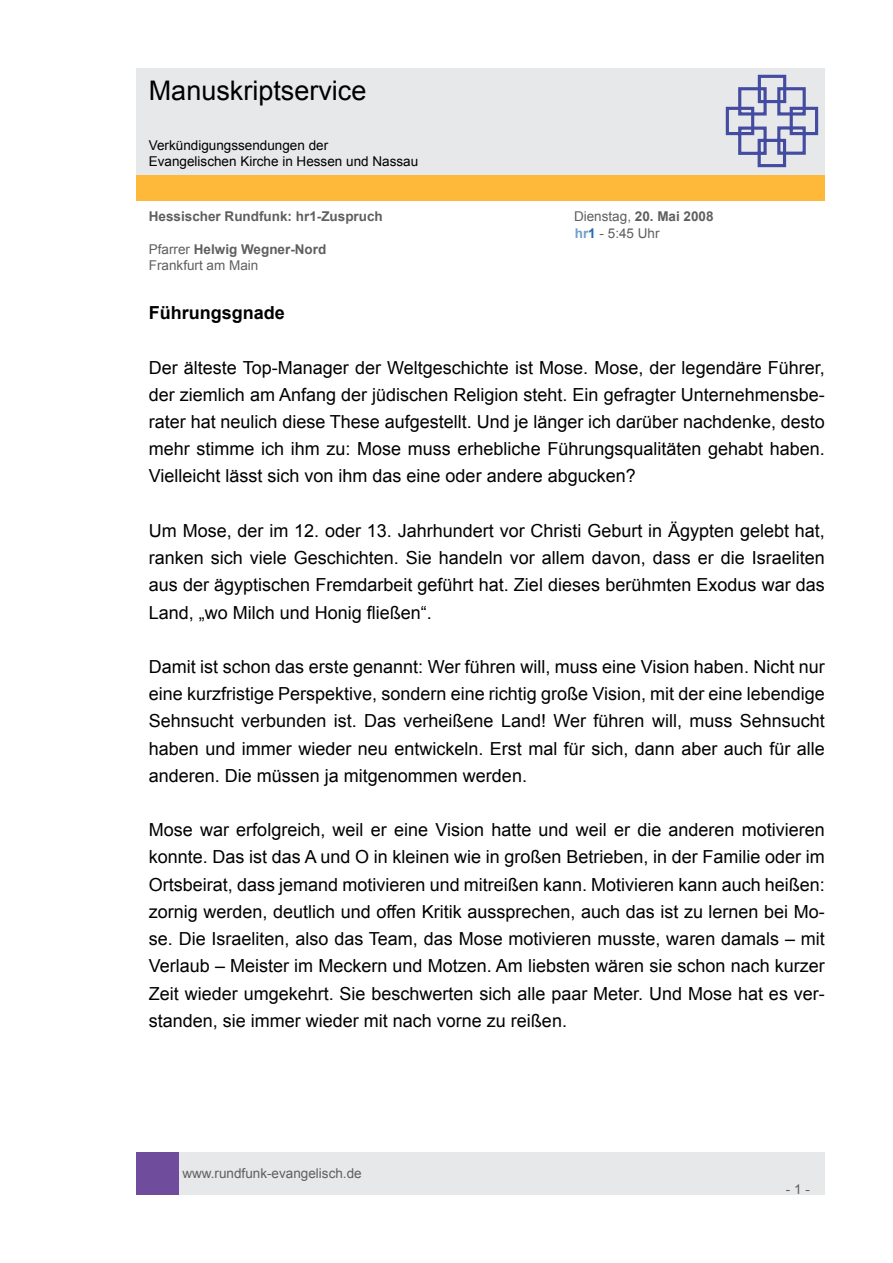
<style>
.page{position:relative;width:893px;height:1263px;background:#fff}
.page>*{position:absolute;margin:0;border:0;box-sizing:border-box;transform-origin:0 0}
.t1{font:27px "Arial";color:#000}
.t2{font:18px/27.2px "Arial";color:#000;text-align:justify}
.t3{font:700 18px "Arial";color:#000}
.t4{font:13.5px/16.2px "Arial";color:#5f5f5f}
.t5{font:13.5px/16.2px "Arial";color:#000}
.t6{font:700 13.5px "Arial";color:#5f5f5f}
.s1{font-weight:700}
.s2{font-weight:700;color:#71a0cc}
.s3{font-weight:700;color:#2369b2}
</style>
<div class="page">
<div style="left:179px;top:1152px;width:646px;height:43px;background:#e7e8e9"></div>
<div style="left:136px;top:1152px;width:43px;height:43px;background:#704c9c"></div>
<div style="left:136px;top:175px;width:689px;height:26px;background:#ffb93a"></div>
<div style="left:136px;top:68px;width:689px;height:106px;background:#e7e8e9"></div>
<svg style="left:725px;top:74px;width:94px;height:94px"></svg>
<h1 class="t1" style="left:149px;top:73px;width:219px">Manuskriptservice</h1>
<p class="t5" style="left:149px;top:137px;width:271px">Verkündigungssendungen der<br>Evangelischen Kirche in Hessen und Nassau</p>
<p class="t6" style="left:149px;top:208px;width:236px">Hessischer Rundfunk: hr1-Zuspruch</p>
<p class="t4" style="left:574px;top:209px;width:141px">Dienstag, <span class="s1">20. Mai 2008 </span><span class="s2">hr</span><span class="s3">1</span> - 5:45 Uhr</p>
<p class="t4" style="left:149px;top:241px;width:179px">Pfarrer <span class="s1">Helwig Wegner-Nord<br></span>Frankfurt am Main</p>
<p class="t3" style="left:149px;top:301px;width:138px">Führungsgnade</p>
<p class="t2" style="left:149px;top:354px;width:678px">Der älteste Top-Manager der Weltgeschichte ist Mose. Mose, der legendäre Führer, der ziemlich am Anfang der jüdischen Religion steht. Ein gefragter Unternehmensbe&shy;rater hat neulich diese These aufgestellt. Und je länger ich darüber nachdenke, desto mehr stimme ich ihm zu: Mose muss erhebliche Führungsqualitäten gehabt haben.<br>Vielleicht lässt sich von ihm das eine oder andere abgucken?</p>
<p class="t2" style="left:149px;top:517px;width:678px">Um Mose, der im 1 2. oder 1 3. Jahrhundert vor Christi Geburt in Ägypten gelebt hat, ranken sich viele Geschichten. Sie handeln vor allem davon, dass er die Israeliten aus der ägyptischen Fremdarbeit geführt hat. Ziel dieses berühmten Exodus war das Land, „wo Milch und Honig fließen“.</p>
<p class="t2" style="left:149px;top:653px;width:678px">Damit ist schon das erste genannt: Wer führen will, muss eine Vision haben. Nicht nur eine kurzfristige Perspektive, sondern eine richtig große Vision, mit der eine lebendige Sehnsucht verbunden ist. Das verheißene Land! Wer führen will, muss Sehnsucht haben und immer wieder neu entwickeln. Erst mal für sich, dann aber auch für alle anderen. Die müssen ja mitgenommen werden.</p>
<p class="t2" style="left:149px;top:816px;width:678px">Mose war erfolgreich, weil er eine Vision hatte und weil er die anderen motivieren konnte. Das ist das A und O in kleinen wie in großen Betrieben, in der Familie oder im Ortsbeirat, dass jemand motivieren und mitreißen kann. Motivieren kann auch heißen: zornig werden, deutlich und offen Kritik aussprechen, auch das ist zu lernen bei Mo&shy;se. Die Israeliten, also das Team, das Mose motivieren musste, waren damals – mit Verlaub – Meister im Meckern und Motzen. Am liebsten wären sie schon nach kurzer Zeit wieder umgekehrt. Sie beschwerten sich alle paar Meter. Und Mose hat es ver&shy;standen, sie immer wieder mit nach vorne zu reißen.</p>
<p class="t4" style="left:182px;top:1165px;width:181px">www.rundfunk-evangelisch.de</p>
<p class="t4" style="left:786px;top:1181px;width:26px">- -</p>
</div>
